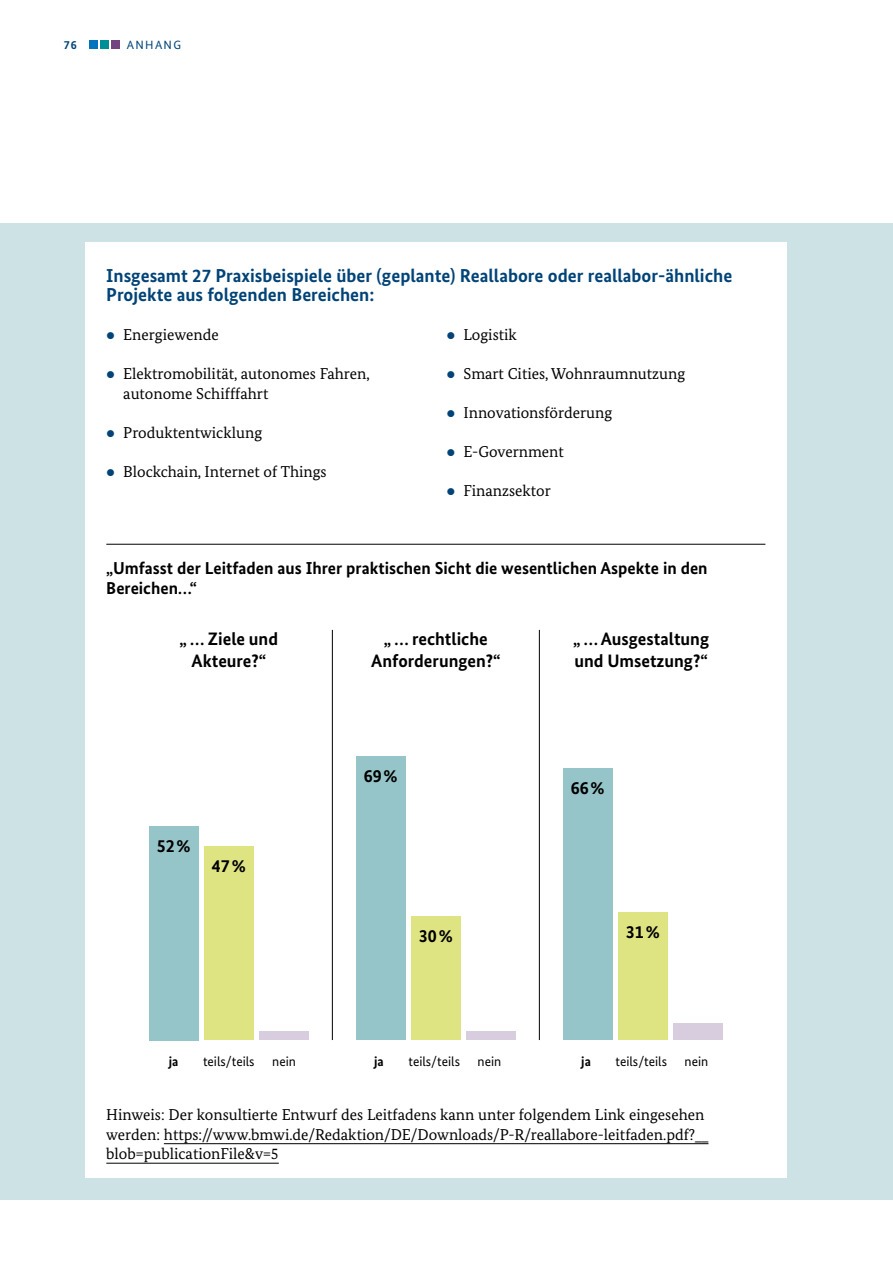
<style>
.page{position:relative;width:893px;height:1263px;background:#fff}
.page>*{position:absolute;margin:0;border:0;box-sizing:border-box;transform-origin:0 0}
.t1{font:700 18.75px/19.5px "Bundes Sans";color:#004377}
.t2{font:700 18px/21.6px "Bundes Sans";color:#000;text-align:center}
.t3{font:700 17.25px/19.5px "Bundes Sans";color:#000}
.t4{font:15.75px/19.5px "Bundes Serif";color:#000}
.t5{font:13.5px "Bundes Sans";color:#000}
.t6{font:700 13.5px "Bundes Sans";color:#000}
.t7{font:12px "Bundes Sans";letter-spacing:.11em;color:#004377}
.t8{font:700 12px "Bundes Sans";color:#004377}
.s1{color:#004377}
</style>
<div class="page">
<div style="left:112px;top:40px;width:8px;height:9px;background:#724581"></div>
<div style="left:100px;top:40px;width:9px;height:9px;background:#008f97"></div>
<div style="left:89px;top:40px;width:9px;height:9px;background:#0075be"></div>
<div style="left:0;top:223px;width:893px;height:976px;background:#cce2e4"></div>
<div style="left:85px;top:242px;width:702px;height:936px;background:#fff"></div>
<hr style="left:332px;top:630px;width:1px;height:410px;background:#000">
<hr style="left:539px;top:630px;width:1px;height:410px;background:#000">
<div style="left:259px;top:1032px;width:50px;height:8px;background:#d7cddf"></div>
<div style="left:204px;top:847px;width:50px;height:193px;background:#dfe483"></div>
<div style="left:149px;top:826px;width:49px;height:214px;background:#96c5c9"></div>
<div style="left:466px;top:1032px;width:50px;height:8px;background:#d7cddf"></div>
<div style="left:411px;top:916px;width:50px;height:124px;background:#dfe483"></div>
<div style="left:356px;top:756px;width:49px;height:284px;background:#96c5c9"></div>
<div style="left:673px;top:1023px;width:50px;height:17px;background:#d7cddf"></div>
<div style="left:618px;top:912px;width:50px;height:128px;background:#dfe483"></div>
<div style="left:563px;top:768px;width:49px;height:272px;background:#96c5c9"></div>
<hr style="left:164px;top:1143px;width:544px;height:1px;background:#000">
<hr style="left:106px;top:1163px;width:173px;height:1px;background:#000">
<hr style="left:106px;top:544px;width:659px;height:1px;background:#000">
<p class="t8" style="left:64px;top:37px;width:15px">76</p>
<p class="t7" style="left:127px;top:37px;width:56px">ANHANG</p>
<h3 class="t1" style="left:106px;top:265px;width:628px">Insgesamt 27 Praxisbeispiele über (geplante) Reallabore oder reallabor-ähnliche<br>Projekte aus folgenden Bereichen:</h3>
<p class="t4" style="left:106px;top:325px;width:114px"><span class="s1">•</span> Energiewende</p>
<p class="t4" style="left:123px;top:364px;width:248px;text-indent:-17px"><span class="s1">•</span> Elektromobilität, autonomes Fahren, autonome Schifffahrt</p>
<p class="t4" style="left:106px;top:422px;width:157px"><span class="s1">•</span> Produktentwicklung</p>
<p class="t4" style="left:106px;top:461px;width:222px"><span class="s1">•</span> Blockchain, Internet of Things</p>
<p class="t4" style="left:446px;top:325px;width:72px"><span class="s1">•</span> Logistik</p>
<p class="t4" style="left:446px;top:364px;width:240px"><span class="s1">•</span> Smart Cities, Wohnraumnutzung</p>
<p class="t4" style="left:446px;top:403px;width:167px"><span class="s1">•</span> Innovationsförderung</p>
<p class="t4" style="left:446px;top:442px;width:119px"><span class="s1">•</span> E-Government</p>
<p class="t4" style="left:446px;top:481px;width:106px"><span class="s1">•</span> Finanzsektor</p>
<p class="t3" style="left:106px;top:558px;width:603px">„Umfasst der Leitfaden aus Ihrer praktischen Sicht die wesentlichen Aspekte in den<br>Bereichen…“</p>
<p class="t2" style="left:180px;top:628px;width:100px">„ … Ziele und<br>Akteure?“</p>
<p class="t2" style="left:371px;top:628px;width:131px">„ … rechtliche<br>Anforderungen?“</p>
<p class="t2" style="left:573px;top:628px;width:137px;text-align:left">„ … Ausgestaltung und Umsetzung?“</p>
<p class="t2" style="left:157px;top:834px;width:35px">52%</p>
<p class="t2" style="left:212px;top:855px;width:35px">47%</p>
<p class="t2" style="left:364px;top:764px;width:35px">69%</p>
<p class="t2" style="left:571px;top:777px;width:35px">66%</p>
<p class="t2" style="left:419px;top:925px;width:35px">30%</p>
<p class="t2" style="left:626px;top:921px;width:35px">31%</p>
<p class="t5" style="left:203px;top:1053px;width:53px">teils/teils</p>
<p class="t6" style="left:374px;top:1053px;width:11px">ja</p>
<p class="t5" style="left:478px;top:1053px;width:25px">nein</p>
<p class="t5" style="left:408px;top:1053px;width:53px">teils/teils</p>
<p class="t6" style="left:581px;top:1053px;width:11px">ja</p>
<p class="t5" style="left:685px;top:1053px;width:25px">nein</p>
<p class="t5" style="left:615px;top:1053px;width:53px">teils/teils</p>
<p class="t6" style="left:169px;top:1053px;width:11px">ja</p>
<p class="t5" style="left:272px;top:1053px;width:25px">nein</p>
<p class="t4" style="left:106px;top:1105px;width:604px">Hinweis: Der konsultierte Entwurf des Leitfadens kann unter folgendem Link eingesehen werden: https://www.bmwi.de/Redaktion/DE/Downloads/P-R/reallabore-leitfaden.pdf?__ blob=publicationFile&amp;v=5</p>
</div>
